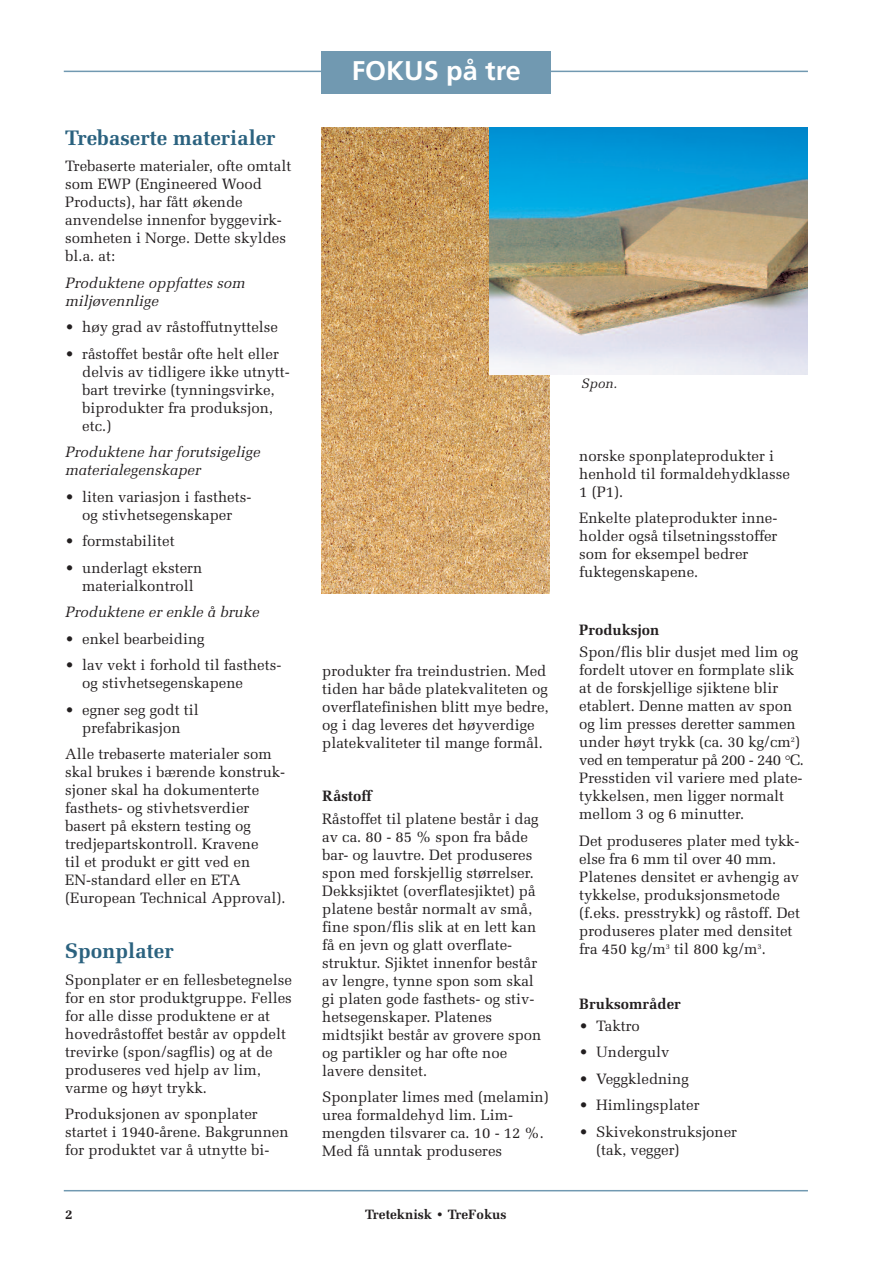
<style>
.page{position:relative;width:893px;height:1263px;background:#fff}
.page>*{position:absolute;margin:0;border:0;box-sizing:border-box;transform-origin:0 0}
.t1{font:700 27px "Frutiger";color:#fff}
.t2{font:700 21px "Melior";color:#2b627f}
.t3{font:15px/18px "Melior";color:#231f20}
.t4{font:italic 15px/18px "Melior";color:#231f20}
.t5{font:700 15px "Melior";color:#231f20}
.t6{font:700 13.5px "Melior";color:#231f20}
.t7{font:italic 13.5px "Melior";color:#231f20}
</style>
<div class="page">
<hr style="left:64px;top:1190px;width:744px;height:1px;background:#7199b1">
<hr style="left:64px;top:71px;width:744px;height:1px;background:#7199b1">
<img style="left:322px;top:128px;width:228px;height:465px">
<img style="left:489px;top:128px;width:319px;height:246px">
<div style="left:322px;top:51px;width:229px;height:43px;background:#7199b1"></div>
<h2 class="t2" style="left:65px;top:125px;width:212px">Trebaserte materialer</h2>
<p class="t3" style="left:65px;top:157px;width:228px">Trebaserte materialer, ofte omtalt som EWP (Engineered Wood<br>Products), har fått økende anvendelse innenfor byggevirk&shy;somheten i Norge. Dette skyldes bl.a. at:</p>
<p class="t4" style="left:65px;top:274px;width:181px">Produktene oppfattes som miljøvennlige</p>
<p class="t3" style="left:65px;top:318px;width:214px">• høy grad av råstoffutnyttelse</p>
<p class="t3" style="left:82px;top:345px;width:209px;text-indent:-17px">• råstoffet består ofte helt eller delvis av tidligere ikke utnytt&shy;bart trevirke (tynningsvirke, biprodukter fra produksjon, etc.)</p>
<p class="t4" style="left:65px;top:443px;width:196px">Produktene har forutsigelige materialegenskaper</p>
<p class="t3" style="left:65px;top:488px;width:188px;text-align:center">• liten variasjon i fasthets&shy;og stivhetsegenskaper</p>
<p class="t3" style="left:65px;top:532px;width:111px">• formstabilitet</p>
<p class="t3" style="left:65px;top:559px;width:138px;text-align:center">• underlagt ekstern materialkontroll</p>
<p class="t4" style="left:65px;top:603px;width:195px">Produktene er enkle å bruke</p>
<p class="t3" style="left:65px;top:630px;width:141px">• enkel bearbeiding</p>
<p class="t3" style="left:82px;top:656px;width:201px;text-indent:-17px">• lav vekt i forhold til fasthets&shy;og stivhetsegenskapene</p>
<p class="t3" style="left:65px;top:701px;width:135px;text-align:center">• egner seg godt til prefabrikasjon</p>
<p class="t3" style="left:65px;top:745px;width:222px">Alle trebaserte materialer som skal brukes i bærende konstruk&shy;sjoner skal ha dokumenterte fasthets- og stivhetsverdier basert på ekstern testing og tredjepartskontroll. Kravene<br>til et produkt er gitt ved en<br>EN-standard eller en ETA (European Technical Approval).</p>
<h2 class="t2" style="left:65px;top:938px;width:110px">Sponplater</h2>
<p class="t3" style="left:65px;top:970px;width:228px">Sponplater er en fellesbetegnelse for en stor produktgruppe. Felles for alle disse produktene er at hovedråstoffet består av oppdelt trevirke (spon/sagflis) og at de produseres ved hjelp av lim, varme og høyt trykk.</p>
<p class="t3" style="left:65px;top:1105px;width:225px">Produksjonen av sponplater startet i 1940-årene. Bakgrunnen for produktet var å utnytte bi-</p>
<h1 class="t1" style="left:352px;top:59px;width:171px">FOKUS på tre</h1>
<p class="t3" style="left:322px;top:662px;width:228px">produkter fra treindustrien. Med tiden har både platekvaliteten og overflatefinishen blitt mye bedre, og i dag leveres det høyverdige platekvaliteter til mange formål.</p>
<p class="t5" style="left:322px;top:787px;width:51px">Råstoff</p>
<p class="t3" style="left:322px;top:809px;width:221px">Råstoffet til platene består i dag av ca. 80 - 85 % spon fra både bar- og lauvtre. Det produseres spon med forskjellig størrelser.<br>Dekksjiktet (overflatesjiktet) på platene består normalt av små, fine spon/flis slik at en lett kan få en jevn og glatt overflate&shy;struktur. Sjiktet innenfor består av lengre, tynne spon som skal gi platen gode fasthets- og stiv&shy;hetsegenskaper. Platenes midtsjikt består av grovere spon og partikler og har ofte noe lavere densitet.</p>
<p class="t3" style="left:322px;top:1088px;width:228px">Sponplater limes med (melamin) urea formaldehyd lim. Lim&shy;mengden tilsvarer ca. 10 - 12 %.<br>Med få unntak produseres</p>
<p class="t6" style="left:65px;top:1207px;width:9px">2</p>
<p class="t6" style="left:365px;top:1207px;width:143px">Treteknisk • TreFokus</p>
<p class="t7" style="left:581px;top:376px;width:37px">Spon.</p>
<p class="t3" style="left:579px;top:447px;width:212px">norske sponplateprodukter i henhold til formaldehydklasse<br>1 (P1).</p>
<p class="t3" style="left:579px;top:509px;width:200px">Enkelte plateprodukter inne&shy;holder også tilsetningsstoffer som for eksempel bedrer fuktegenskapene.</p>
<p class="t5" style="left:579px;top:621px;width:81px">Produksjon</p>
<p class="t3" style="left:579px;top:643px;width:226px">Spon/flis blir dusjet med lim og fordelt utover en formplate slik at de forskjellige sjiktene blir etablert. Denne matten av spon og lim presses deretter sammen under høyt trykk (ca. 30 kg/cm<sup>2</sup>) ved en temperatur på 200 - 240 °C.<br>Presstiden vil variere med plate&shy;tykkelsen, men ligger normalt mellom 3 og 6 minutter.</p>
<p class="t3" style="left:579px;top:831px;width:222px">Det produseres plater med tykk&shy;else fra 6 mm til over 40 mm.<br>Platenes densitet er avhengig av tykkelse, produksjonsmetode (f.eks. presstrykk) og råstoff. Det produseres plater med densitet fra 450 kg/m<sup>3</sup> til 800 kg/m<sup>3</sup>.</p>
<p class="t5" style="left:579px;top:995px;width:103px">Bruksområder</p>
<p class="t3" style="left:579px;top:1017px;width:62px">• Taktro</p>
<p class="t3" style="left:579px;top:1043px;width:92px">• Undergulv</p>
<p class="t3" style="left:579px;top:1070px;width:111px">• Veggkledning</p>
<p class="t3" style="left:579px;top:1096px;width:122px">• Himlingsplater</p>
<p class="t3" style="left:596px;top:1123px;width:142px;text-indent:-17px">• Skivekonstruksjoner (tak, vegger)</p>
</div>
